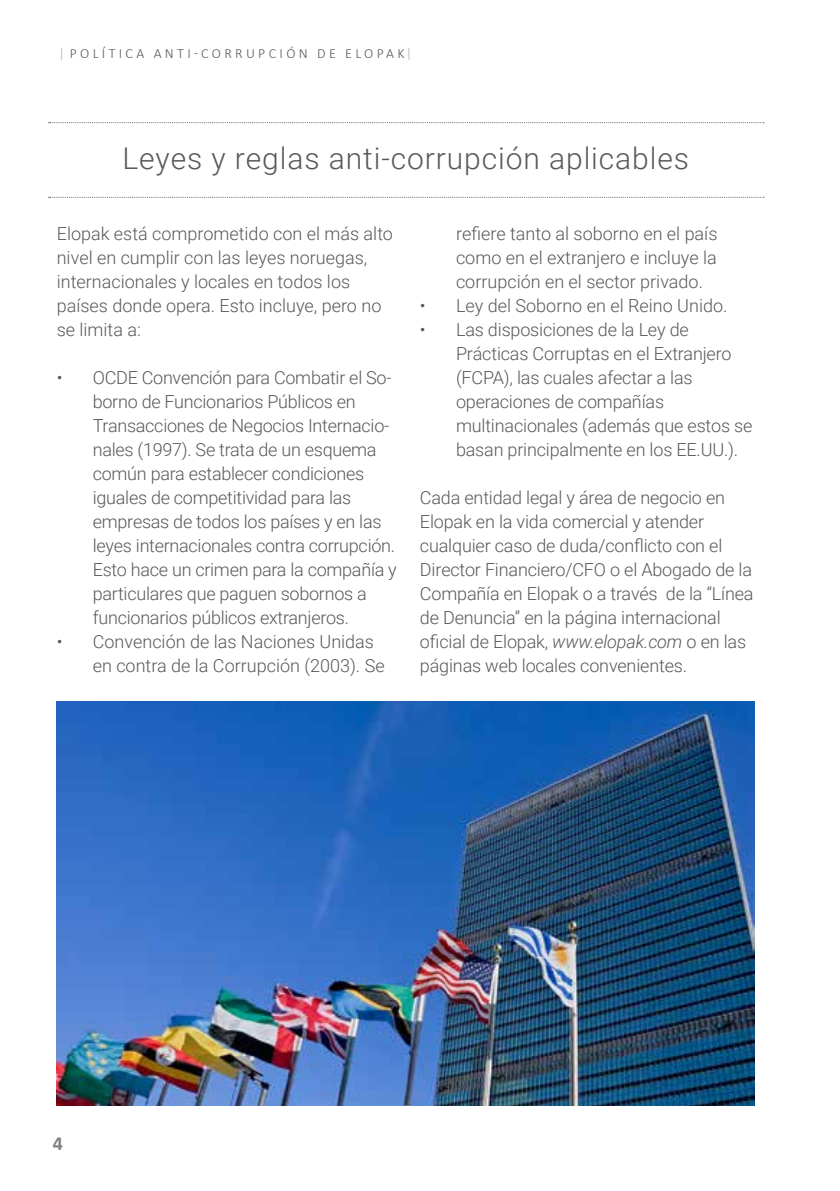
<style>
.page{position:relative;width:840px;height:1191px;background:#fff}
.page>*{position:absolute;margin:0;border:0;box-sizing:border-box;transform-origin:0 0}
.t1{font:300 30px "Roboto";letter-spacing:.03em;color:#58595b}
.t2{font:700 20px "Calibri";color:#808285}
.t3{font:300 18px/24px "Roboto";letter-spacing:-.01em;color:#58595b}
.t4{font:300 14px "Calibri";letter-spacing:.24em;color:#58595b}
.s1{font-family:"Roboto";color:#a7a9ac}
.s2{font-style:italic}
</style>
<div class="page">
<svg style="left:49px;top:122px;width:714px;height:1px"></svg>
<svg style="left:49px;top:197px;width:714px;height:1px"></svg>
<img style="left:57px;top:702px;width:697px;height:404px">
<p class="t4" style="left:60px;top:45px;width:352px"><span class="s1">|</span> POLÍTICA ANTI-CORRUPCIÓN DE ELOPAK<span class="s1">|</span></p>
<h1 class="t1" style="left:122px;top:137px;width:568px">Leyes y reglas anti-corrupción aplicables</h1>
<p class="t3" style="left:57px;top:221px;width:337px">Elopak está comprometido con el más alto nivel en cumplir con las leyes noruegas, internacionales y locales en todos los países donde opera. Esto incluye, pero no se limita a:</p>
<p class="t3" style="left:93px;top:365px;width:305px;text-indent:-36px">• OCDE Convención para Combatir el So&shy;borno de Funcionarios Públicos en Transacciones de Negocios Internacio&shy;nales (1997). Se trata de un esquema común para establecer condiciones iguales de competitividad para las empresas de todos los países y en las leyes internacionales contra corrupción.<br>Esto hace un crimen para la compañía y particulares que paguen sobornos a funcionarios públicos extranjeros.</p>
<p class="t3" style="left:93px;top:629px;width:293px;text-indent:-36px">• Convención de las Naciones Unidas en contra de la Corrupción (2003). Se</p>
<p class="t3" style="left:456px;top:221px;width:263px;text-align:justify">refiere tanto al soborno en el país como en el extranjero e incluye la corrupción en el sector privado.</p>
<p class="t3" style="left:420px;top:293px;width:309px">• Ley del Soborno en el Reino Unido.</p>
<p class="t3" style="left:456px;top:317px;width:298px;text-indent:-36px">• Las disposiciones de la Ley de Prácticas Corruptas en el Extranjero (FCPA), las cuales afectar a las operaciones de compañías multinacionales (además que estos se basan principalmente en los EE.UU.).</p>
<p class="t3" style="left:420px;top:485px;width:335px">Cada entidad legal y área de negocio en Elopak en la vida comercial y atender cualquier caso de duda/conflicto con el Director Financiero/CFO o el Abogado de la Compañía en Elopak o a través de la “Línea de Denuncia” en la página internacional oficial de Elopak, <span class="s2">www.elopak.com</span> o en las páginas web locales convenientes.</p>
<p class="t2" style="left:53px;top:1130px;width:12px">4</p>
</div>
